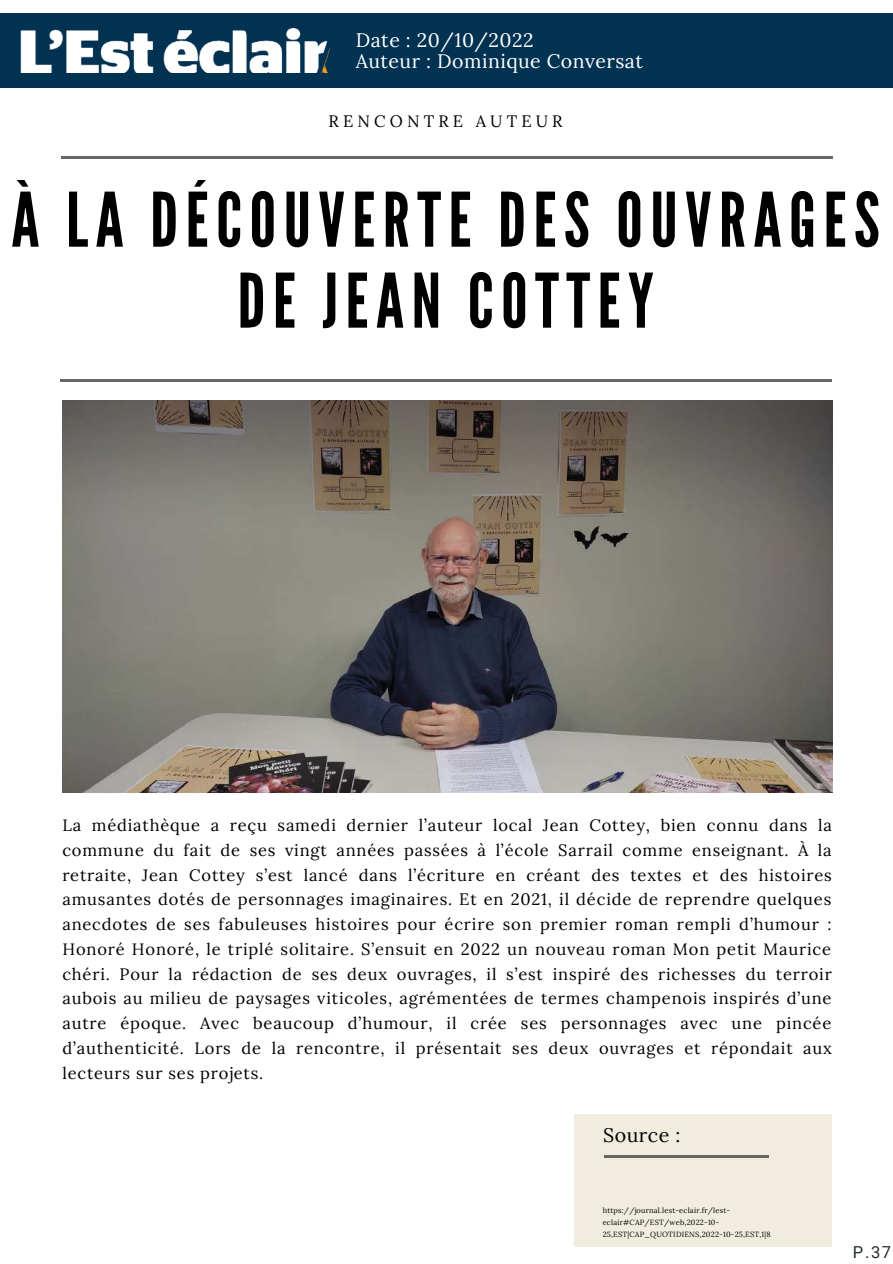
<style>
.page{position:relative;width:893px;height:1264px;background:#fff}
.page>*{position:absolute;margin:0;border:0;box-sizing:border-box;transform-origin:0 0}
.t1{font:75px/81px "League Gothic";letter-spacing:.1em;color:#000;text-align:center}
.t2{font:19.65px "Lora";letter-spacing:.025em;color:#000}
.t3{font:19.5px/21.3px "Lora";letter-spacing:.025em;color:#fff}
.t4{font:16.5px/24.8px "Lora";letter-spacing:.05em;color:#000;text-align:justify}
.t5{font:16.5px "Lora";letter-spacing:.25em;color:#000}
.t6{font:16.5px "Roboto";color:#232c31}
.t7{font:7.5px/11.9px "Lora";letter-spacing:.025em;color:#000}
</style>
<div class="page">
<img style="left:62px;top:400px;width:770px;height:393px">
<hr style="left:61px;top:156px;width:771px;height:2px;background:#666">
<hr style="left:60px;top:379px;width:771px;height:3px;background:#666">
<div style="left:0;top:13px;width:892px;height:75px;background:#013251"></div>
<img style="left:21px;top:28px;width:308px;height:44px">
<div style="left:574px;top:1114px;width:258px;height:132px;background:#f0edde"></div>
<hr style="left:604px;top:1155px;width:164px;height:2px;background:#666">
<p class="t3" style="left:356px;top:29px;width:289px">Date : 20/10/2022<br>Auteur : Dominique Conversat</p>
<p class="t5" style="left:328px;top:111px;width:235px">RENCONTRE AUTEUR</p>
<h1 class="t1" style="left:11px;top:181px;width:869px">À LA DÉCOUVERTE DES OUVRAGES<br>DE JEAN COTTEY</h1>
<p class="t4" style="left:62px;top:812px;width:771px">La médiathèque a reçu samedi dernier l’auteur local Jean Cottey, bien connu dans la commune du fait de ses vingt années passées à l’école Sarrail comme enseignant. À la retraite, Jean Cottey s’est lancé dans l’écriture en créant des textes et des histoires amusantes dotés de personnages imaginaires. Et en 2021, il décide de reprendre quelques anecdotes de ses fabuleuses histoires pour écrire son premier roman rempli d’humour :<br>Honoré Honoré, le triplé solitaire. S’ensuit en 2022 un nouveau roman Mon petit Maurice chéri. Pour la rédaction de ses deux ouvrages, il s’est inspiré des richesses du terroir aubois au milieu de paysages viticoles, agrémentées de termes champenois inspirés d’une autre époque. Avec beaucoup d’humour, il crée ses personnages avec une pincée d’authenticité. Lors de la rencontre, il présentait ses deux ouvrages et répondait aux lecteurs sur ses projets.</p>
<p class="t2" style="left:603px;top:1122px;width:79px">Source :</p>
<p class="t7" style="left:602px;top:1204px;width:169px">https://journal.lest-eclair.fr/lest&shy;eclair#CAP/EST/web,2022-10-<br>25,EST|CAP_QUOTIDIENS,2022-10-25,EST,1|8</p>
<p class="t6" style="left:852px;top:1243px;width:40px">P.37</p>
</div>
